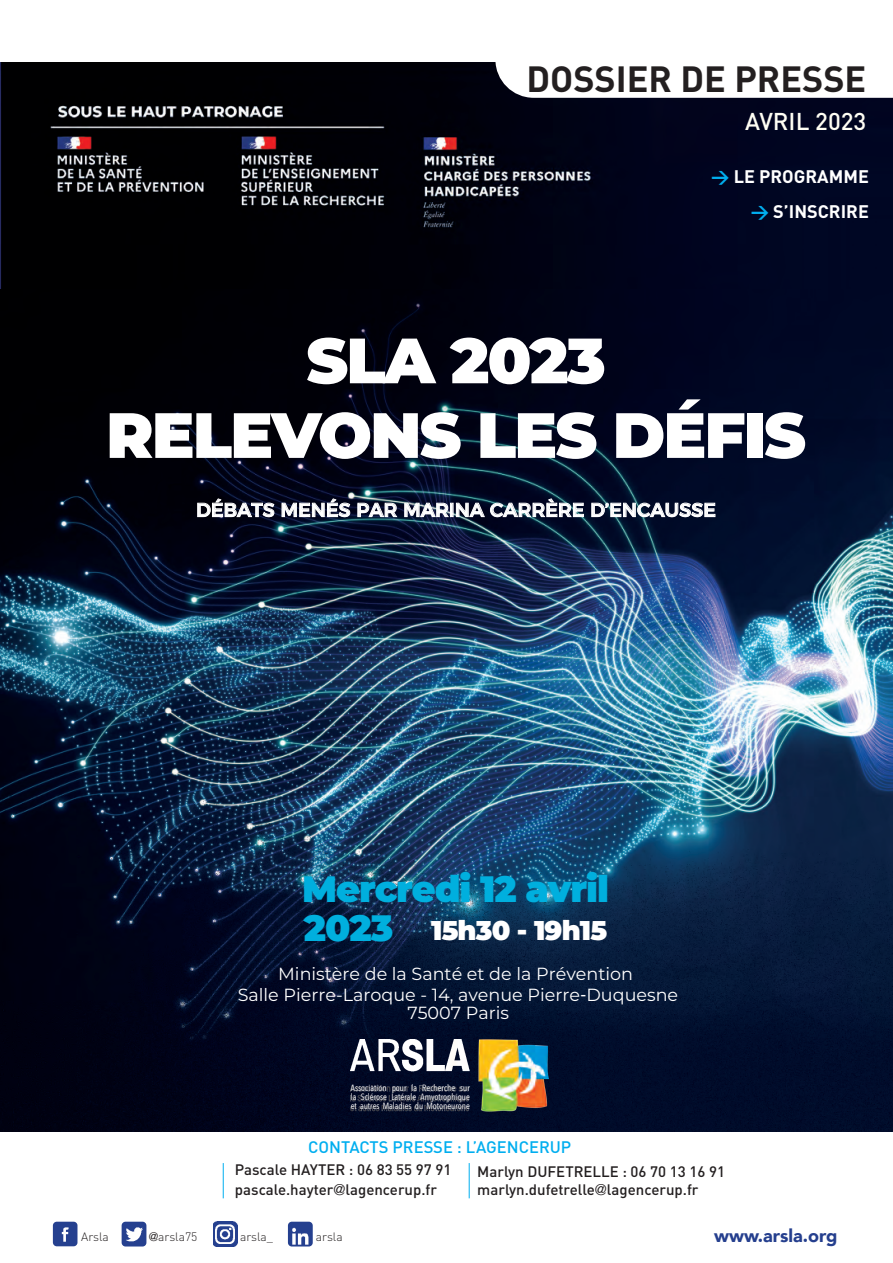
<style>
.page{position:relative;width:893px;height:1263px;background:#fff}
.page>*{position:absolute;margin:0;border:0;box-sizing:border-box;transform-origin:0 0}
.t1{font:900 63.9px/74.6px "Montserrat";letter-spacing:-.03em;color:#fff;text-align:center}
.t2{font:900 36.75px/38.8px "Montserrat";letter-spacing:-.03em;color:#00afde}
.t3{font:700 36px "DIN";color:#231f20}
.t4{font:900 27.15px "Montserrat";letter-spacing:-.03em;color:#fff}
.t5{font:500 24px "DIN";color:#fffef4}
.t6{font:500 19.2px "Montserrat";color:#fff}
.t7{font:700 18px "DIN";color:#fff}
.t8{font:900 18px "Avenir";color:#253f8e}
.t9{font:17.55px/21px "Montserrat";color:#fff;text-align:center}
.t10{font:500 16.5px "DIN";color:#00aeef}
.t11{font:500 15px/19.8px "DIN";color:#231f20}
.t12{font:300 12px "DIN";color:#231f20}
.t13{font:9px "Avenir Next Condensed";color:#fff}
.s1{color:#00aeef}
.s2{font-family:"Helvetica";font-weight:300}
.s3{font-family:"Helvetica"}
</style>
<div class="page">
<img style="left:0;top:63px;width:893px;height:226px">
<svg style="left:495px;top:62px;width:398px;height:36px"></svg>
<img style="left:0;top:289px;width:893px;height:842px">
<img style="left:351px;top:1039px;width:198px;height:74px">
<img style="left:53px;top:1222px;width:24px;height:24px">
<img style="left:213px;top:1222px;width:24px;height:24px">
<img style="left:288px;top:1222px;width:25px;height:24px">
<img style="left:122px;top:1222px;width:24px;height:24px">
<hr style="left:223px;top:1163px;width:1px;height:35px;background:#00aeef">
<hr style="left:469px;top:1163px;width:1px;height:35px;background:#00aeef">
<p class="t3" style="left:527px;top:56px;width:341px">DOSSIER DE PRESSE</p>
<p class="t5" style="left:745px;top:106px;width:123px">AVRIL 2023</p>
<p class="t7" style="left:711px;top:165px;width:159px"><span class="s1">&gt;</span> LE PROGRAMME</p>
<p class="t7" style="left:751px;top:200px;width:120px"><span class="s1">&gt;</span> S’INSCRIRE</p>
<p class="t1" style="left:106px;top:319px;width:701px">SLA 2023<br>RELEVONS LES DÉFIS</p>
<p class="t6" style="left:196px;top:494px;width:521px">DÉBATS MENÉS PAR MARINA CARRÈRE D’ENCAUSSE</p>
<p class="t2" style="left:302px;top:867px;width:308px">Mercredi 12 avril<br>2023</p>
<p class="t4" style="left:431px;top:910px;width:178px">15h30 - 19h15</p>
<p class="t9" style="left:238px;top:963px;width:442px">Ministère de la Santé et de la Prévention<br>Salle Pierre-Laroque - 14, avenue Pierre-Duquesne</p>
<p class="t9" style="left:407px;top:1002px;width:103px">75007 Paris</p>
<p class="t13" style="left:351px;top:1080px;width:121px">Association pour la Recherche sur</p>
<p class="t13" style="left:351px;top:1089px;width:121px">la Sclérose Latérale Amyotrophique</p>
<p class="t13" style="left:351px;top:1098px;width:121px">et autres Maladies du Motoneurone</p>
<p class="t10" style="left:308px;top:1136px;width:265px">CONTACTS PRESSE : L’AGENCERUP</p>
<p class="t11" style="left:235px;top:1159px;width:218px">Pascale HAYTER : 06 83 55 97 91 pascale.hayter<span class="s2">@</span>lagencerup.fr</p>
<p class="t11" style="left:477px;top:1161px;width:249px">Marlyn DUFETRELLE : 06 70 13 16 91</p>
<p class="t11" style="left:477px;top:1179px;width:223px">marlyn.dufetrelle<span class="s2">@</span>lagencerup.fr</p>
<p class="t12" style="left:81px;top:1229px;width:29px">Arsla</p>
<p class="t12" style="left:149px;top:1229px;width:50px"><span class="s3">@</span>arsla75</p>
<p class="t12" style="left:240px;top:1229px;width:34px">arsla_</p>
<p class="t12" style="left:316px;top:1229px;width:28px">arsla</p>
<p class="t8" style="left:714px;top:1220px;width:125px">www.arsla.org</p>
</div>
